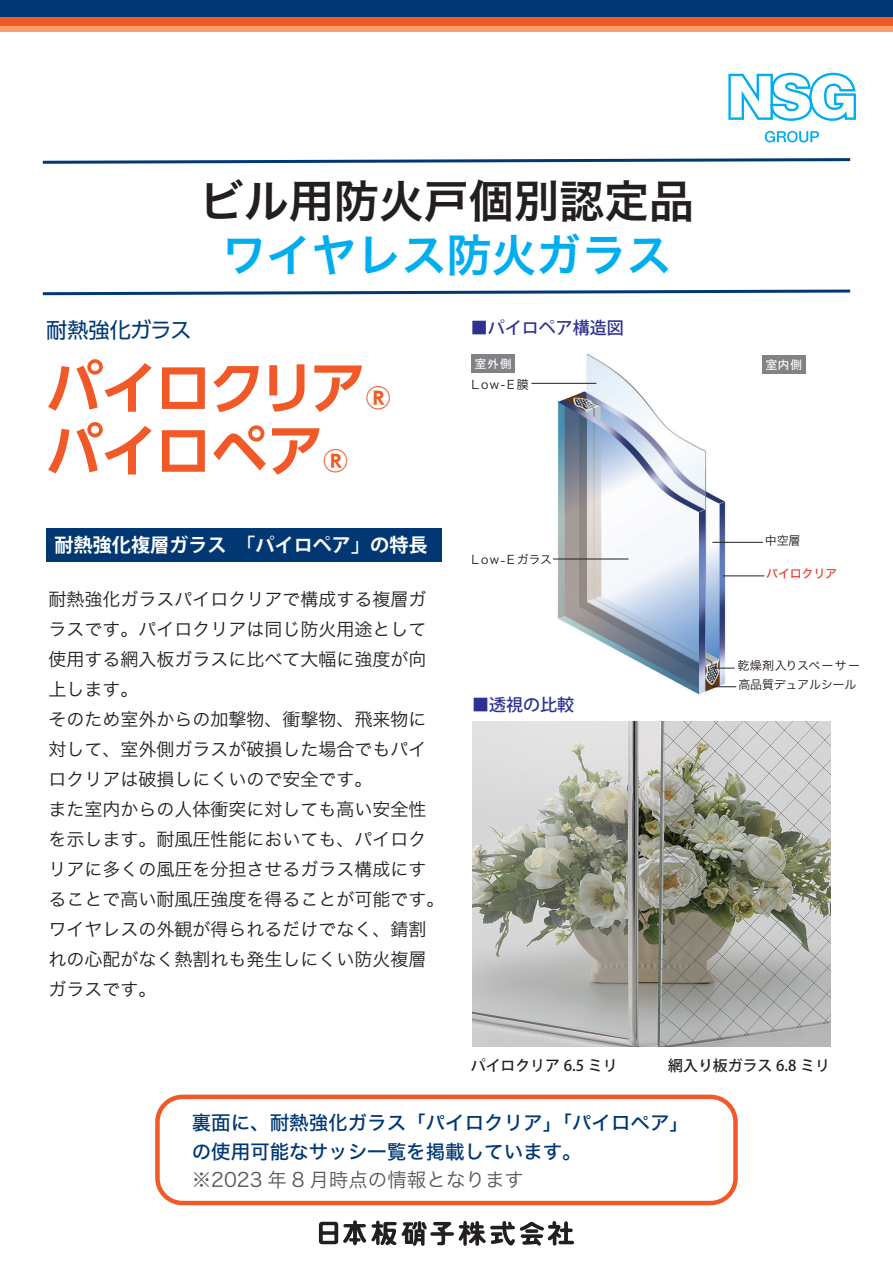
<style>
.page{position:relative;width:893px;height:1263px;background:#fff}
.page>*{position:absolute;margin:0;border:0;box-sizing:border-box;transform-origin:0 0}
.t1{font:700 56.4px/62.8px "UD Shin Go Pro De";letter-spacing:-.04em;color:#f15929}
.t2{font:45px "Hira Kaku Pro W6";color:#231f20}
.t3{font:45px "Hira Kaku Pro W6";color:#00aeef}
.t4{font:21.15px "UD Shin Go Pro";letter-spacing:-.015em;color:#013874}
.t5{font:19.5px/28.5px "Hira Kaku Std W5";color:#013874}
.t6{font:19.5px "Hira Kaku Std W3";color:#57585a}
.t7{font:700 19.2px "Koz Go Pr 6 N";color:#fff}
.t8{font:18px/30px "Hira Kaku Std W3";color:#231f20}
.t9{font:500 16.95px "Koz Go Pr 6 N";color:#2e3092}
.t10{font:500 14.85px "Koz Go Pr 6 N";color:#231f20}
.t11{font:12.15px "MS P Gothic";letter-spacing:.035em;color:#fff}
.t12{font:12px "Hira Kaku Std W3";letter-spacing:-.02em;color:#211915}
.t13{font:12px "Hira Kaku Std W3";letter-spacing:.04em;color:#211915}
.t14{font:12px "Hira Kaku Std W5";letter-spacing:-.02em;color:#ee3e35}
.s1{font-size:28.2px}
</style>
<div class="page">
<div style="left:0;top:0;width:893px;height:17px;background:#013874"></div>
<div style="left:0;top:17px;width:893px;height:9px;background:#f15929"></div>
<div style="left:0;top:26px;width:893px;height:6px;background:#f89f6d"></div>
<div style="left:46px;top:529px;width:396px;height:33px;background:#013874"></div>
<svg style="left:42px;top:158px;width:809px;height:6px"></svg>
<svg style="left:42px;top:289px;width:809px;height:7px"></svg>
<img style="left:548px;top:354px;width:191px;height:341px">
<hr style="left:712px;top:542px;width:51px;height:1px;background:#231f20">
<svg style="left:712px;top:668px;width:22px;height:1px"></svg>
<svg style="left:712px;top:686px;width:24px;height:1px"></svg>
<hr style="left:723px;top:576px;width:41px;height:1px;background:#231f20">
<hr style="left:553px;top:559px;width:75px;height:1px;background:#231f20">
<hr style="left:531px;top:383px;width:65px;height:1px;background:#231f20">
<div style="left:762px;top:355px;width:43px;height:18px;background:#808285"></div>
<div style="left:471px;top:354px;width:43px;height:19px;background:#808285"></div>
<img style="left:472px;top:721px;width:358px;height:326px">
<svg style="left:155px;top:1094px;width:583px;height:111px"></svg>
<svg style="left:728px;top:73px;width:128px;height:48px"></svg>
<svg style="left:765px;top:131px;width:54px;height:11px"></svg>
<svg style="left:319px;top:1220px;width:255px;height:26px"></svg>
<h2 class="t2" style="left:199px;top:160px;width:496px">ビル用防火戸個別認定品</h2>
<h2 class="t3" style="left:221px;top:214px;width:451px">ワイヤレス防火ガラス</h2>
<p class="t4" style="left:46px;top:313px;width:147px">耐熱強化ガラス</p>
<p class="t9" style="left:471px;top:318px;width:155px">■パイロペア構造図</p>
<h1 class="t1" style="left:46px;top:355px;width:346px">パイロクリア<span class="s1">®</span>パイロペア<span class="s1">®</span></h1>
<p class="t11" style="left:474px;top:358px;width:39px">室外側</p>
<p class="t11" style="left:765px;top:358px;width:38px">室内側</p>
<p class="t12" style="left:469px;top:375px;width:61px">Ｌｏｗ-Ｅ膜</p>
<p class="t7" style="left:54px;top:535px;width:375px">耐熱強化複層ガラス　「パイロペア」の特長</p>
<p class="t8" style="left:49px;top:584px;width:398px">耐熱強化ガラスパイロクリアで構成する複層ガラスです。パイロクリアは同じ防火用途として使用する網入板ガラスに比べて大幅に強度が向上します。<br>そのため室外からの加撃物、衝撃物、飛来物に対して、室外側ガラスが破損した場合でもパイロクリアは破損しにくいので安全です。<br>また室内からの人体衝突に対しても高い安全性を示します。耐風圧性能においても、パイロクリアに多くの風圧を分担させるガラス構成にすることで高い耐風圧強度を得ることが可能です。ワイヤレスの外観が得られるだけでなく、錆割れの心配がなく熱割れも発生しにくい防火複層ガラスです。</p>
<p class="t12" style="left:469px;top:551px;width:85px">Ｌｏｗ-Ｅガラス</p>
<p class="t9" style="left:472px;top:695px;width:104px">■透視の比較</p>
<p class="t12" style="left:765px;top:531px;width:37px">中空層</p>
<p class="t14" style="left:766px;top:564px;width:72px">パイロクリア</p>
<p class="t13" style="left:737px;top:657px;width:124px">乾燥剤入りスペーサー</p>
<p class="t12" style="left:738px;top:675px;width:119px">高品質デュアルシール</p>
<p class="t10" style="left:471px;top:1057px;width:148px">パイロクリア 6.5 ミリ</p>
<p class="t10" style="left:668px;top:1057px;width:163px">網入り板ガラス 6.8 ミリ</p>
<p class="t5" style="left:192px;top:1109px;width:499px">裏面に、耐熱強化ガラス「パイロクリア」「パイロペア」の使用可能なサッシ一覧を掲載しています。</p>
<p class="t6" style="left:192px;top:1165px;width:334px">※2023 年 8 月時点の情報となります</p>
</div>
